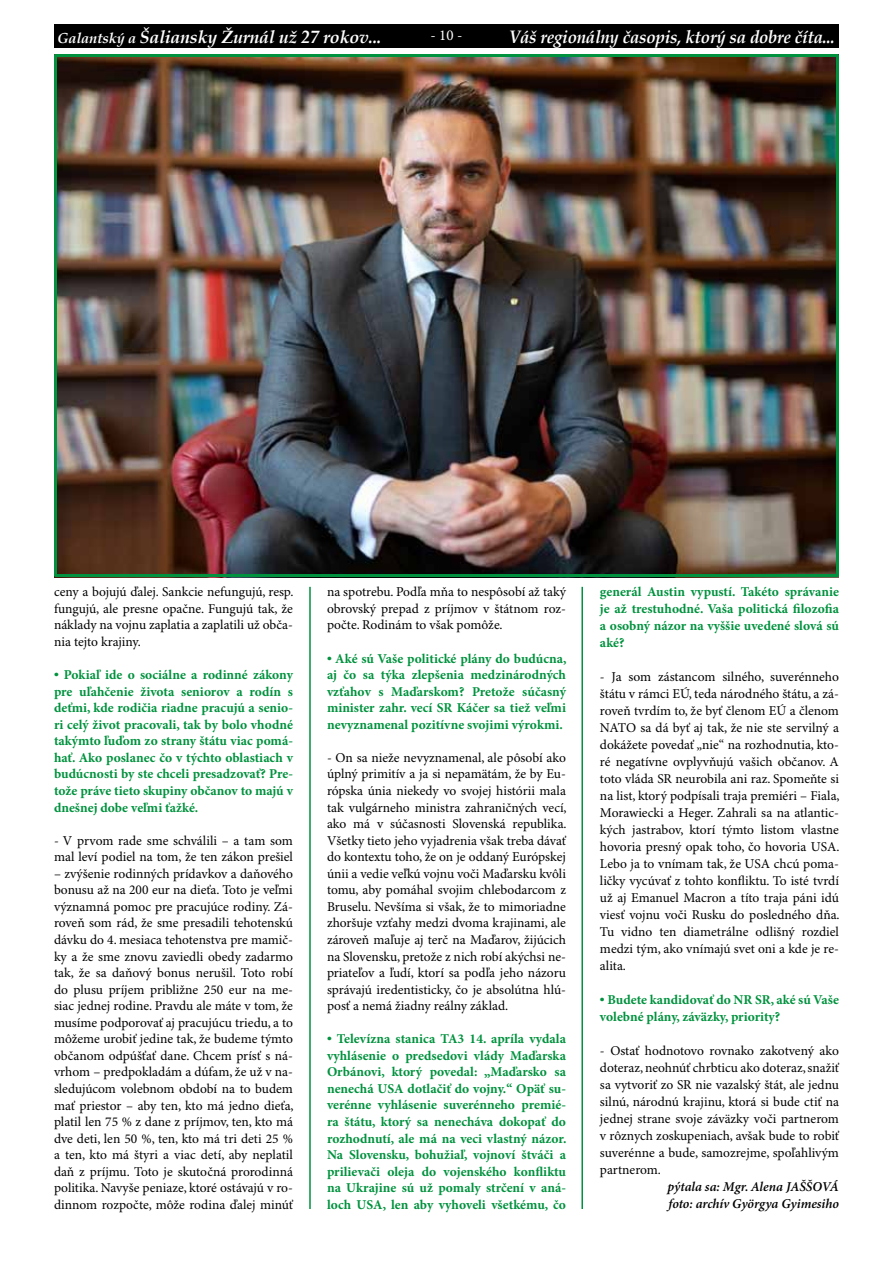
<style>
.page{position:relative;width:893px;height:1263px;background:#fff}
.page>*{position:absolute;margin:0;border:0;box-sizing:border-box;transform-origin:0 0}
.t1{font:italic 700 18px "Book Antiqua";letter-spacing:-.01em;color:#fff;scale:.93 1}
.t2{font:italic 700 17.7px "Book Antiqua";letter-spacing:-.01em;color:#fff}
.t3{font:15px "Minion Pro";color:#fff}
.t4{font:13.5px/16.5px "Minion Pro";color:#000;text-align:justify}
.t5{font:700 13.5px/16.5px "Minion Pro";color:#00923e;text-align:justify}
.t6{font:italic 600 13.5px/17px "Minion Pro";letter-spacing:-.005em;color:#000}
.s1{font-size:14.55px}
.s2{font-family:"Times New Roman"}
</style>
<div class="page">
<img style="left:58px;top:58px;width:777px;height:515px">
<div style="left:54px;top:54px;width:785px;height:523px;border:3px solid #00923e"></div>
<hr style="left:309px;top:587px;width:2px;height:622px;background:#00923e">
<hr style="left:581px;top:587px;width:2px;height:622px;background:#00923e">
<div style="left:54px;top:24px;width:785px;height:24px;background:#000"></div>
<h2 class="t2" style="left:57px;top:24px;width:326px"><span class="s1">Galantský a</span> Šaliansky Žurnál už 27 rokov...</h2>
<p class="t3" style="left:431px;top:26px;width:33px">- 10 -</p>
<h1 class="t1" style="left:509px;top:24px;width:352px">Váš regionálny časopis, ktorý sa dobre číta...</h1>
<p class="t4" style="left:54px;top:584px;width:241px">ceny a bojujú ďalej. Sankcie nefungujú, resp. fungujú, ale presne opačne. Fungujú tak, že náklady na vojnu zaplatia a zaplatili už obča&shy;nia tejto krajiny.</p>
<p class="t5" style="left:54px;top:667px;width:240px"><span class="s2">•</span> Pokiaľ ide o sociálne a rodinné zákony pre uľahčenie života seniorov a rodín s deťmi, kde rodičia riadne pracujú a senio&shy;ri celý život pracovali, tak by bolo vhodné takýmto ľuďom zo strany štátu viac pomá&shy;hať. Ako poslanec čo v týchto oblastiach v budúcnosti by ste chceli presadzovať? Pre&shy;tože práve tieto skupiny občanov to majú v dnešnej dobe veľmi ťažké.</p>
<p class="t4" style="left:54px;top:833px;width:240px">- V prvom rade sme schválili – a tam som mal leví podiel na tom, že ten zákon prešiel</p>
<p class="t4" style="left:54px;top:866px;width:241px">– zvýšenie rodinných prídavkov a daňového bonusu až na 200 eur na dieťa. Toto je veľmi významná pomoc pre pracujúce rodiny. Zá&shy;roveň som rád, že sme presadili tehotenskú dávku do 4. mesiaca tehotenstva pre mamič&shy;ky a že sme znovu zaviedli obedy zadarmo tak, že sa daňový bonus nerušil. Toto robí do plusu príjem približne 250 eur na me&shy;siac jednej rodine. Pravdu ale máte v tom, že musíme podporovať aj pracujúcu triedu, a to môžeme urobiť jedine tak, že budeme týmto občanom odpúšťať dane. Chcem prísť s ná&shy;vrhom – predpokladám a dúfam, že už v na&shy;sledujúcom volebnom období na to budem mať priestor – aby ten, kto má jedno dieťa, platil len 75 % z dane z príjmov, ten, kto má dve deti, len 50 %, ten, kto má tri deti 25 % a ten, kto má štyri a viac detí, aby neplatil daň z príjmu. Toto je skutočná prorodinná politika. Navyše peniaze, ktoré ostávajú v ro&shy;dinnom rozpočte, môže rodina ďalej minúť</p>
<p class="t4" style="left:327px;top:584px;width:240px">na spotrebu. Podľa mňa to nespôsobí až taký obrovský prepad z príjmov v štátnom roz&shy;počte. Rodinám to však pomôže.</p>
<p class="t5" style="left:327px;top:650px;width:241px"><span class="s2">•</span> Aké sú Vaše politické plány do budúcna, aj čo sa týka zlepšenia medzinárodných vzťahov s Maďarskom? Pretože súčasný minister zahr. vecí SR Káčer sa tiež veľmi nevyznamenal pozitívne svojimi výrokmi.</p>
<p class="t4" style="left:327px;top:750px;width:241px">- On sa nieže nevyznamenal, ale pôsobí ako úplný primitív a ja si nepamätám, že by Eu&shy;rópska únia niekedy vo svojej histórii mala tak vulgárneho ministra zahraničných vecí, ako má v súčasnosti Slovenská republika.<br>Všetky tieto jeho vyjadrenia však treba dávať do kontextu toho, že on je oddaný Európskej únii a vedie veľkú vojnu voči Maďarsku kvôli tomu, aby pomáhal svojim chlebodarcom z Bruselu. Nevšíma si však, že to mimoriadne zhoršuje vzťahy medzi dvoma krajinami, ale zároveň maľuje aj terč na Maďarov, žijúcich na Slovensku, pretože z nich robí akýchsi ne&shy;priateľov a ľudí, ktorí sa podľa jeho názoru správajú iredentisticky, čo je absolútna hlú&shy;posť a nemá žiadny reálny základ.</p>
<p class="t5" style="left:327px;top:1031px;width:241px"><span class="s2">•</span> Televízna stanica TA3 14. apríla vydala vyhlásenie o predsedovi vlády Maďarska Orbánovi, ktorý povedal: „Maďarsko sa nenechá USA dotlačiť do vojny.“ Opäť su&shy;verénne vyhlásenie suverénneho premié&shy;ra štátu, ktorý sa nenecháva dokopať do rozhodnutí, ale má na veci vlastný názor.<br>Na Slovensku, bohužiaľ, vojnoví štváči a prilievači oleja do vojenského konfliktu na Ukrajine sú už pomaly strčení v aná&shy;loch USA, len aby vyhoveli všetkému, čo</p>
<p class="t5" style="left:600px;top:584px;width:240px;line-height:17px">generál Austin vypustí. Takéto správanie je až trestuhodné. Vaša politická filozofia a osobný názor na vyššie uvedené slová sú aké?</p>
<p class="t4" style="left:600px;top:669px;width:241px;line-height:17px">- Ja som zástancom silného, suverénneho štátu v rámci EÚ, teda národného štátu, a zá&shy;roveň tvrdím to, že byť členom EÚ a členom NATO sa dá byť aj tak, že nie ste servilný a dokážete povedať „nie“ na rozhodnutia, kto&shy;ré negatívne ovplyvňujú vašich občanov. A toto vláda SR neurobila ani raz. Spomeňte si na list, ktorý podpísali traja premiéri – Fiala, Morawiecki a Heger. Zahrali sa na atlantic&shy;kých jastrabov, ktorí týmto listom vlastne hovoria presný opak toho, čo hovoria USA.<br>Lebo ja to vnímam tak, že USA chcú poma&shy;ličky vycúvať z tohto konfliktu. To isté tvrdí už aj Emanuel Macron a títo traja páni idú viesť vojnu voči Rusku do posledného dňa.<br>Tu vidno ten diametrálne odlišný rozdiel medzi tým, ako vnímajú svet oni a kde je re&shy;alita.</p>
<p class="t5" style="left:600px;top:992px;width:240px;line-height:17px"><span class="s2">•</span> Budete kandidovať do NR SR, aké sú Vaše volebné plány, záväzky, priority?</p>
<p class="t4" style="left:600px;top:1043px;width:240px;line-height:17px">- Ostať hodnotovo rovnako zakotvený ako doteraz, neohnúť chrbticu ako doteraz, snažiť sa vytvoriť zo SR nie vazalský štát, ale jednu silnú, národnú krajinu, ktorá si bude ctiť na jednej strane svoje záväzky voči partnerom v rôznych zoskupeniach, avšak bude to robiť suverénne a bude, samozrejme, spoľahlivým partnerom.</p>
<p class="t6" style="left:667px;top:1178px;width:173px">pýtala sa: Mgr. Alena JAŠŠOVÁ foto: archív Györgya Gyimesiho</p>
</div>
